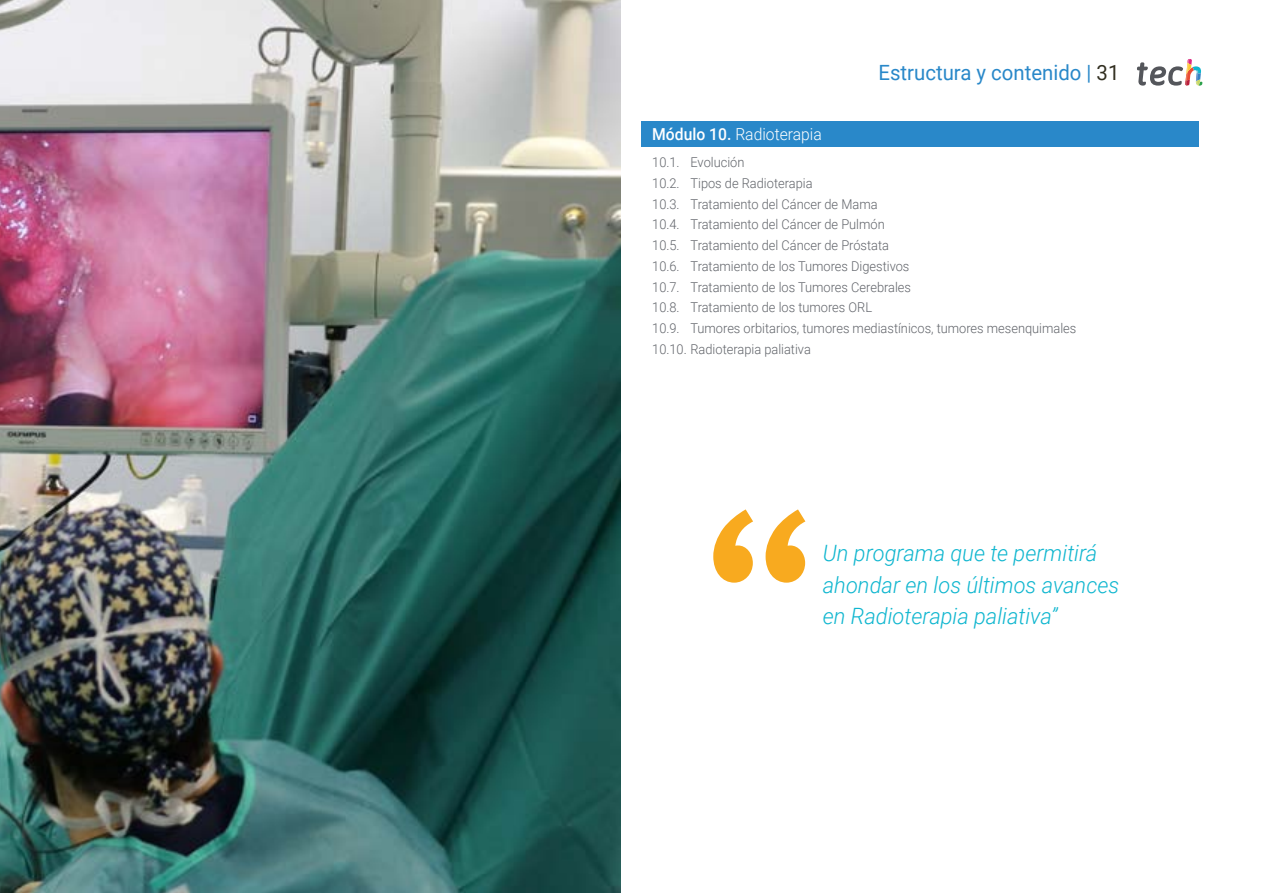
<style>
.page{position:relative;width:1263px;height:893px;background:#fff}
.page>*{position:absolute;margin:0;border:0;box-sizing:border-box;transform-origin:0 0}
.t1{font:italic 300 22.5px/31.5px "Roboto";color:#0fb6cf}
.t2{font:21px "Roboto";color:#2988c9}
.t3{font:300 16.5px "Roboto";color:#fff;scale:.95 1}
.t4{font:300 13.5px/20.7px "Roboto";color:#61646a;scale:.95 1}
.s1{color:#312e20}
.s2{font-weight:500}
</style>
<div class="page">
<img style="left:0;top:0;width:621px;height:893px">
<div style="left:641px;top:121px;width:558px;height:25px;background:#2988c9"></div>
<svg style="left:1137px;top:59px;width:65px;height:27px"></svg>
<svg style="left:713px;top:509px;width:92px;height:74px"></svg>
<h2 class="t2" style="left:878px;top:57px;width:242px">Estructura y contenido | <span class="s1">31</span></h2>
<p class="t3" style="left:652px;top:123px;width:180px"><span class="s2">Módulo 10.</span> Radioterapia</p>
<p class="t4" style="left:652px;top:151px;width:448px">10.1. Evolución<br>10.2. Tipos de Radioterapia<br>10.3. Tratamiento del Cáncer de Mama<br>10.4. Tratamiento del Cáncer de Pulmón<br>10.5. Tratamiento del Cáncer de Próstata<br>10.6. Tratamiento de los Tumores Digestivos<br>10.7. Tratamiento de los Tumores Cerebrales<br>10.8. Tratamiento de los tumores ORL<br>10.9. Tumores orbitarios, tumores mediastínicos, tumores mesenquimales 10.10. Radioterapia paliativa</p>
<h1 class="t1" style="left:823px;top:537px;width:298px">Un programa que te permitirá ahondar en los últimos avances en Radioterapia paliativa”</h1>
</div>
